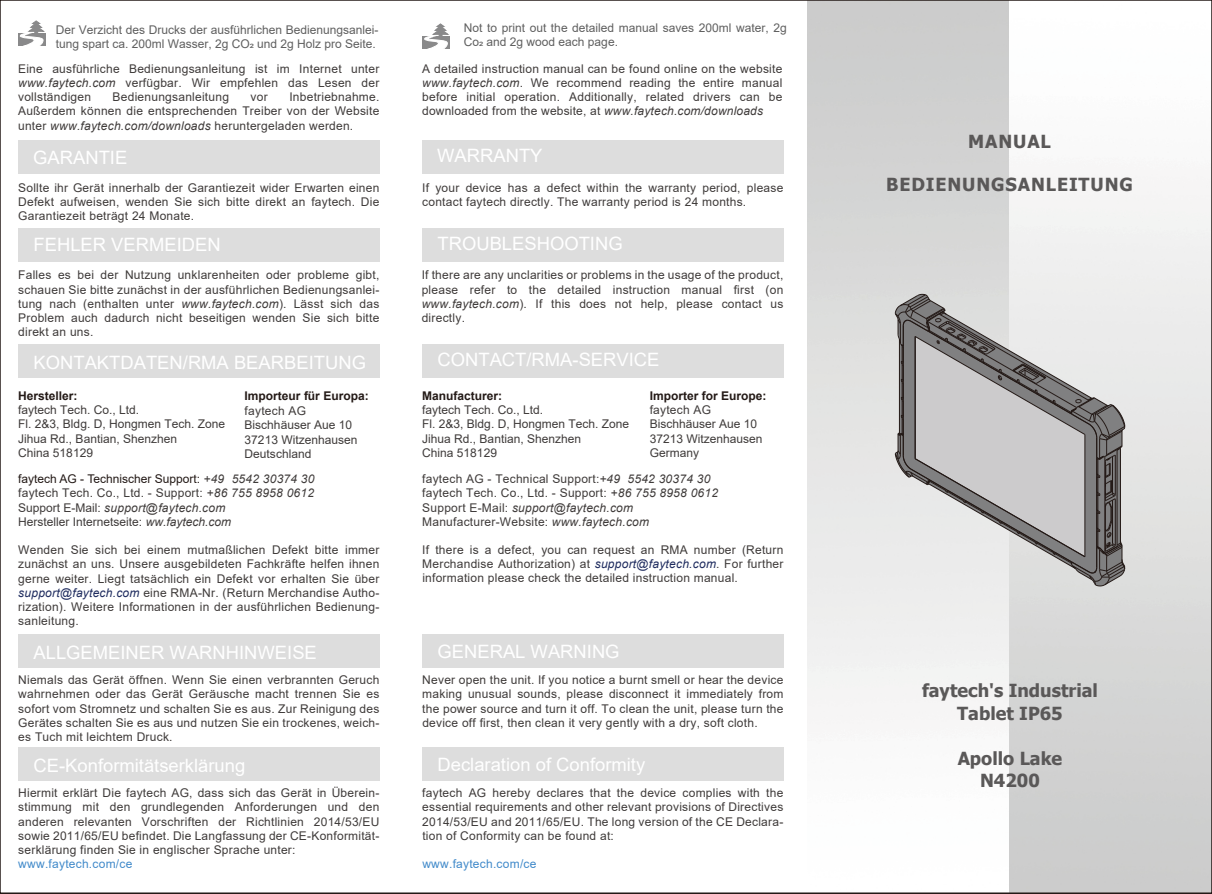
<style>
.page{position:relative;width:1212px;height:894px;background:#fff}
.page>*{position:absolute;margin:0;border:0;box-sizing:border-box;transform-origin:0 0}
.t1{font:18.45px "Arial";color:#fff}
.t2{font:700 18px/22.5px "Tahoma";color:#5a5858;text-align:center}
.t3{font:700 18px "Tahoma";letter-spacing:.05em;color:#5a5858}
.t4{font:12px/14.2px "Arial";letter-spacing:.02em;color:#3f3b3a;text-align:justify}
.t5{font:12px/14.4px "Arial";color:#3f3b3a}
.t6{font:12px/14.2px "Arial";color:#5f5f5f}
.t7{font:700 12px "Arial";color:#231916}
.t8{font:12px "Arial";letter-spacing:.02em;color:#418aca}
.s1{font-style:italic}
.s2{color:#231916}
.s3{font-style:italic;color:#1f2c5f}
</style>
<div class="page">
<svg style="left:18px;top:20px;width:27px;height:26px"></svg>
<div style="left:422px;top:37px;width:28px;height:12px;background:#89898a"></div>
<svg style="left:422px;top:23px;width:27px;height:26px"></svg>
<div style="left:422px;top:634px;width:361px;height:34px;background:#ddd"></div>
<div style="left:18px;top:634px;width:361px;height:34px;background:#ddd"></div>
<div style="left:422px;top:747px;width:361px;height:34px;background:#ddd"></div>
<div style="left:18px;top:747px;width:361px;height:34px;background:#ddd"></div>
<div style="left:422px;top:228px;width:361px;height:34px;background:#ddd"></div>
<div style="left:18px;top:228px;width:361px;height:34px;background:#ddd"></div>
<div style="left:422px;top:140px;width:361px;height:34px;background:#ddd"></div>
<div style="left:18px;top:140px;width:361px;height:34px;background:#ddd"></div>
<div style="left:422px;top:344px;width:361px;height:34px;background:#ddd"></div>
<div style="left:18px;top:344px;width:361px;height:34px;background:#ddd"></div>
<svg style="left:894px;top:293px;width:232px;height:294px"></svg>
<p class="t6" style="left:56px;top:23px;width:324px">Der Verzicht des Drucks der ausführlichen Bedienungsanlei&shy;tung spart ca. 200ml Wasser, 2g CO2 und 2g Holz pro Seite.</p>
<p class="t4" style="left:18px;top:61px;width:363px">Eine ausführliche Bedienungsanleitung ist im Internet unter <span class="s1">www.faytech.com</span> verfügbar. Wir empfehlen das Lesen der vollständigen</p>
<p class="t4" style="left:18px;top:90px;width:363px;text-indent:271px">Inbetriebnahme.<br>Außerdem können die entsprechenden Treiber von der Website unter <span class="s1">www.faytech.com/downloads</span> heruntergeladen werden.</p>
<p class="t4" style="left:113px;top:90px;width:118px">Bedienungsanleitung</p>
<p class="t4" style="left:251px;top:90px;width:19px">vor</p>
<p class="t6" style="left:464px;top:20px;width:324px">Not to print out the detailed manual saves 200ml water, 2g<br>Co2 and 2g wood each page.</p>
<p class="t4" style="left:422px;top:61px;width:362px">A detailed instruction manual can be found online on the website <span class="s1">www.faytech.com</span>. We recommend reading the entire manual before initial operation. Additionally, related drivers can be downloaded from the website, at <span class="s1">www.faytech.com/downloads</span></p>
<h1 class="t1" style="left:33px;top:145px;width:96px">GARANTIE</h1>
<h1 class="t1" style="left:437px;top:143px;width:107px">WARRANTY</h1>
<p class="t4" style="left:18px;top:180px;width:363px">Sollte ihr Gerät innerhalb der Garantiezeit wider Erwarten einen Defekt aufweisen, wenden Sie sich bitte direkt an faytech. Die Garantiezeit beträgt 24 Monate.</p>
<p class="t4" style="left:422px;top:180px;width:363px">If your device has a defect within the warranty period, please contact faytech directly. The warranty period is 24 months.</p>
<h1 class="t1" style="left:34px;top:232px;width:189px">FEHLER VERMEIDEN</h1>
<h1 class="t1" style="left:437px;top:231px;width:187px">TROUBLESHOOTING</h1>
<p class="t4" style="left:18px;top:268px;width:363px">Falles es bei der Nutzung unklarenheiten oder probleme gibt, schauen Sie bitte zunächst in der ausführlichen Bedienungsanlei&shy;tung nach (enthalten unter <span class="s1">www.faytech.com</span>). Lässt sich das Problem auch dadurch nicht beseitigen wenden Sie sich bitte direkt an uns.</p>
<p class="t4" style="left:422px;top:268px;width:363px">If there are any unclarities or problems in the usage of the product, please refer to the detailed instruction manual first (on <span class="s1">www.faytech.com</span>). If this does not help, please contact us directly.</p>
<h1 class="t1" style="left:34px;top:349px;width:334px">KONTAKTDATEN/RMA BEARBEITUNG</h1>
<h1 class="t1" style="left:437px;top:346px;width:223px">CONTACT/RMA-SERVICE</h1>
<p class="t7" style="left:18px;top:387px;width:61px">Hersteller:</p>
<p class="t5" style="left:18px;top:402px;width:208px">faytech Tech. Co., Ltd.<br>Fl. 2&amp;3, Bldg. D, Hongmen Tech. Zone<br>Jihua Rd., Bantian, Shenzhen<br>China 518129</p>
<p class="t7" style="left:245px;top:387px;width:126px">Importeur für Europa:</p>
<p class="t5" style="left:245px;top:403px;width:114px">faytech AG<br>Bischhäuser Aue 10<br>37213 Witzenhausen<br>Deutschland</p>
<p class="t5" style="left:18px;top:471px;width:298px"><span class="s2">faytech AG - Technischer Support:</span> <span class="s1">+49 5542 30374 30 </span>faytech Tech. Co., Ltd. - Support: <span class="s1">+86 755 8958 0612<br></span>Support E-Mail: <span class="s1">support@faytech.com<br></span>Hersteller Internetseite: <span class="s1">ww.faytech.com</span></p>
<p class="t7" style="left:422px;top:387px;width:82px">Manufacturer:</p>
<p class="t5" style="left:422px;top:402px;width:208px">faytech Tech. Co., Ltd.<br>Fl. 2&amp;3, Bldg. D, Hongmen Tech. Zone<br>Jihua Rd., Bantian, Shenzhen<br>China 518129</p>
<p class="t7" style="left:650px;top:387px;width:118px">Importer for Europe:</p>
<p class="t5" style="left:650px;top:402px;width:114px">faytech AG<br>Bischhäuser Aue 10<br>37213 Witzenhausen<br>Germany</p>
<p class="t4" style="left:422px;top:471px;width:297px;text-align:left">faytech AG - Technical Support:<span class="s1">+49 5542 30374 30 </span>faytech Tech. Co., Ltd. - Support: <span class="s1">+86 755 8958 0612<br></span>Support E-Mail: <span class="s1">support@faytech.com </span>Manufacturer-Website: <span class="s1">www.faytech.com</span></p>
<p class="t4" style="left:18px;top:542px;width:363px">Wenden Sie sich bei einem mutmaßlichen Defekt bitte immer zunächst an uns. Unsere ausgebildeten Fachkräfte helfen ihnen gerne weiter. Liegt tatsächlich ein Defekt vor erhalten Sie über <span class="s3">support@faytech.com</span> eine RMA-Nr. (Return Merchandise Autho&shy;rization). Weitere Informationen in der ausführlichen Bedienung&shy;sanleitung.</p>
<p class="t4" style="left:422px;top:542px;width:363px">If there is a defect, you can request an RMA number (Return Merchandise Authorization) at <span class="s3">support@faytech.com</span>. For further information please check the detailed instruction manual.</p>
<h1 class="t1" style="left:34px;top:639px;width:285px">ALLGEMEINER WARNHINWEISE</h1>
<h1 class="t1" style="left:437px;top:638px;width:184px">GENERAL WARNING</h1>
<p class="t4" style="left:18px;top:672px;width:363px">Niemals das Gerät öffnen. Wenn Sie einen verbrannten Geruch wahrnehmen oder das Gerät Geräusche macht trennen Sie es sofort vom Stromnetz und schalten Sie es aus. Zur Reinigung des Gerätes schalten Sie es aus und nutzen Sie ein trockenes, weich&shy;es Tuch mit leichtem Druck.</p>
<p class="t4" style="left:422px;top:672px;width:363px">Never open the unit. If you notice a burnt smell or hear the device making unusual sounds, please disconnect it immediately from the power source and turn it off. To clean the unit, please turn the device off first, then clean it very gently with a dry, soft cloth.</p>
<h1 class="t1" style="left:34px;top:753px;width:213px">CE-Konformitätserklärung</h1>
<h1 class="t1" style="left:437px;top:752px;width:209px">Declaration of Conformity</h1>
<p class="t4" style="left:18px;top:785px;width:363px">Hiermit erklärt Die faytech AG, dass sich das Gerät in Überein&shy;stimmung mit den grundlegenden Anforderungen und den anderen relevanten Vorschriften der Richtlinien 2014/53/EU sowie 2011/65/EU befindet. Die Langfassung der CE-Konformität&shy;serklärung finden Sie in englischer Sprache unter:</p>
<p class="t8" style="left:18px;top:856px;width:116px">www.faytech.com/ce</p>
<p class="t4" style="left:422px;top:785px;width:363px">faytech AG hereby declares that the device complies with the essential requirements and other relevant provisions of Directives 2014/53/EU and 2011/65/EU. The long version of the CE Declara&shy;tion of Conformity can be found at:</p>
<p class="t8" style="left:422px;top:856px;width:116px">www.faytech.com/ce</p>
<h2 class="t2" style="left:968px;top:131px;width:84px">MANUAL</h2>
<h2 class="t3" style="left:886px;top:172px;width:248px">BEDIENUNGSANLEITUNG</h2>
<h2 class="t2" style="left:922px;top:680px;width:177px">faytech's Industrial<br>Tablet IP65</h2>
<h2 class="t2" style="left:958px;top:748px;width:106px">Apollo Lake<br>N4200</h2>
</div>
